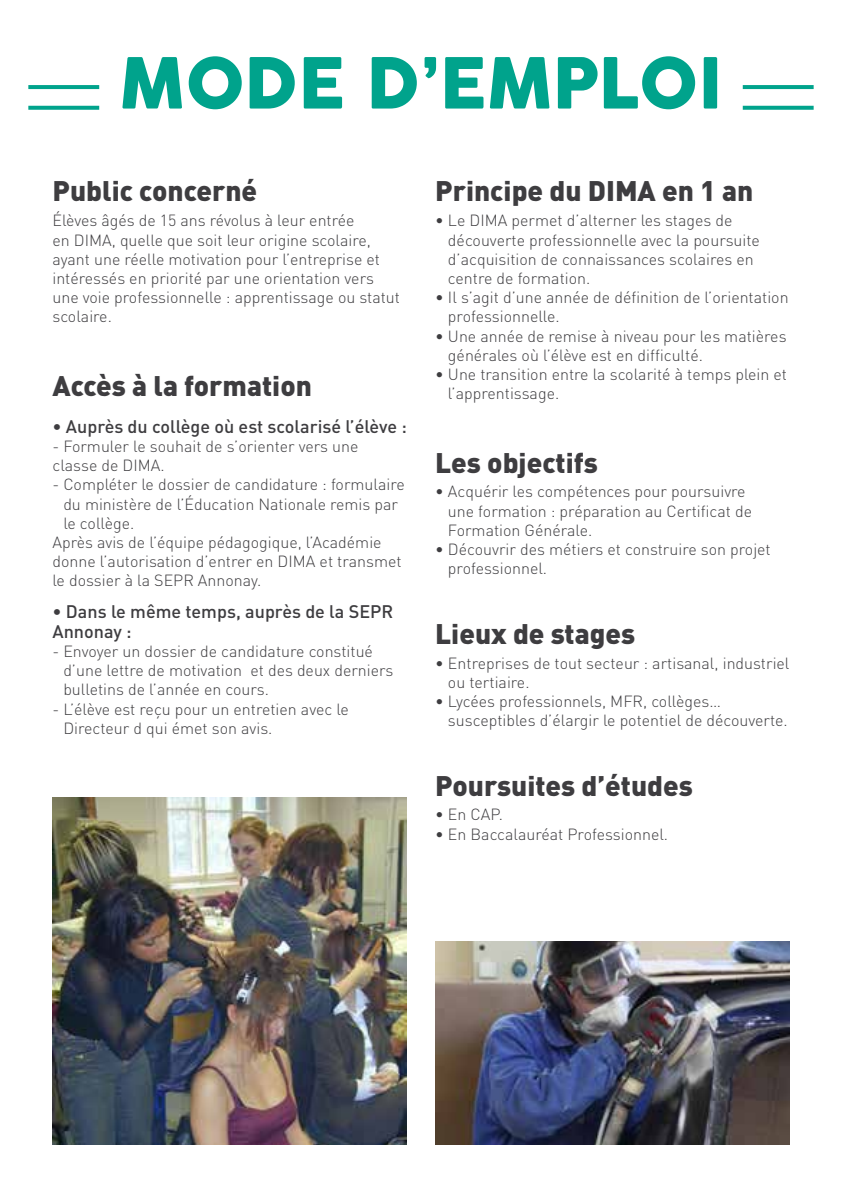
<style>
.page{position:relative;width:842px;height:1191px;background:#fff}
.page>*{position:absolute;margin:0;border:0;box-sizing:border-box;transform-origin:0 0}
.t1{font:69.4px "COCOGOOSE";color:#00a38c}
.t2{font:900 28px "DIN Pro";color:#3e3d40}
.t3{font:500 18px/20px "DIN Pro";color:#3e3d40}
.t4{font:300 16px/19.2px "DIN Pro";color:#3e3d40}
</style>
<div class="page">
<svg style="left:28px;top:106px;width:71px;height:4px"></svg>
<svg style="left:743px;top:106px;width:71px;height:4px"></svg>
<svg style="left:28px;top:85px;width:71px;height:4px"></svg>
<svg style="left:743px;top:85px;width:71px;height:4px"></svg>
<img style="left:53px;top:797px;width:353px;height:347px">
<img style="left:435px;top:941px;width:354px;height:203px">
<h1 class="t1" style="left:119px;top:31px;width:605px">MODE D’EMPLOI</h1>
<h2 class="t2" style="left:52px;top:172px;width:206px">Public concerné</h2>
<p class="t4" style="left:52px;top:210px;width:349px">Élèves âgés de 15 ans révolus à leur entrée<br>en DIMA, quelle que soit leur origine scolaire, ayant une réelle motivation pour l’entreprise et intéressés en priorité par une orientation vers une voie professionnelle : apprentissage ou statut scolaire.</p>
<h2 class="t2" style="left:52px;top:366px;width:261px">Accès à la formation</h2>
<p class="t3" style="left:52px;top:415px;width:356px">• Auprès du collège où est scolarisé l’élève :</p>
<p class="t4" style="left:52px;top:436px;width:308px">- Formuler le souhait de s’orienter vers une classe de DIMA.</p>
<p class="t4" style="left:52px;top:474px;width:354px">- Compléter le dossier de candidature : formulaire</p>
<p class="t4" style="left:63px;top:493px;width:336px">du ministère de l’Éducation Nationale remis par</p>
<p class="t4" style="left:63px;top:513px;width:73px">le collège.</p>
<p class="t4" style="left:52px;top:532px;width:331px">Après avis de l’équipe pédagogique, l’Académie</p>
<p class="t4" style="left:52px;top:551px;width:351px">donne l’autorisation d’entrer en DIMA et transmet</p>
<p class="t4" style="left:52px;top:570px;width:210px">le dossier à la SEPR Annonay.</p>
<p class="t3" style="left:52px;top:600px;width:342px">• Dans le même temps, auprès de la SEPR<br>Annonay :</p>
<p class="t4" style="left:63px;top:641px;width:332px;text-indent:-11px">- Envoyer un dossier de candidature constitué d’une lettre de motivation et des deux derniers bulletins de l’année en cours.</p>
<p class="t4" style="left:63px;top:698px;width:287px;text-indent:-11px">- L’élève est reçu pour un entretien avec le<br>Directeur d qui émet son avis.</p>
<h2 class="t2" style="left:435px;top:172px;width:320px">Principe du DIMA en 1 an</h2>
<p class="t4" style="left:448px;top:210px;width:313px;text-indent:-13px">• Le DIMA permet d’alterner les stages de découverte professionnelle avec la poursuite d’acquisition de connaissances scolaires en centre de formation.</p>
<p class="t4" style="left:448px;top:287px;width:342px;text-indent:-13px">• Il s’agit d’une année de définition de l’orientation professionnelle.</p>
<p class="t4" style="left:448px;top:325px;width:340px;text-indent:-13px">• Une année de remise à niveau pour les matières générales où l’élève est en difficulté.</p>
<p class="t4" style="left:448px;top:364px;width:341px;text-indent:-13px">• Une transition entre la scolarité à temps plein et l’apprentissage.</p>
<h2 class="t2" style="left:435px;top:443px;width:164px">Les objectifs</h2>
<p class="t4" style="left:448px;top:481px;width:306px;text-indent:-13px">• Acquérir les compétences pour poursuivre une formation : préparation au Certificat de<br>Formation Générale.</p>
<p class="t4" style="left:448px;top:539px;width:324px;text-indent:-13px">• Découvrir des métiers et construire son projet professionnel.</p>
<h2 class="t2" style="left:435px;top:614px;width:202px">Lieux de stages</h2>
<p class="t4" style="left:448px;top:652px;width:343px;text-indent:-13px">• Entreprises de tout secteur : artisanal, industriel ou tertiaire.</p>
<p class="t4" style="left:448px;top:691px;width:341px;text-indent:-13px">• Lycées professionnels, MFR, collèges… susceptibles d’élargir le potentiel de découverte.</p>
<h2 class="t2" style="left:435px;top:766px;width:259px">Poursuites d’études</h2>
<p class="t4" style="left:435px;top:804px;width:69px">• En CAP.</p>
<p class="t4" style="left:435px;top:823px;width:234px">• En Baccalauréat Professionnel.</p>
</div>
